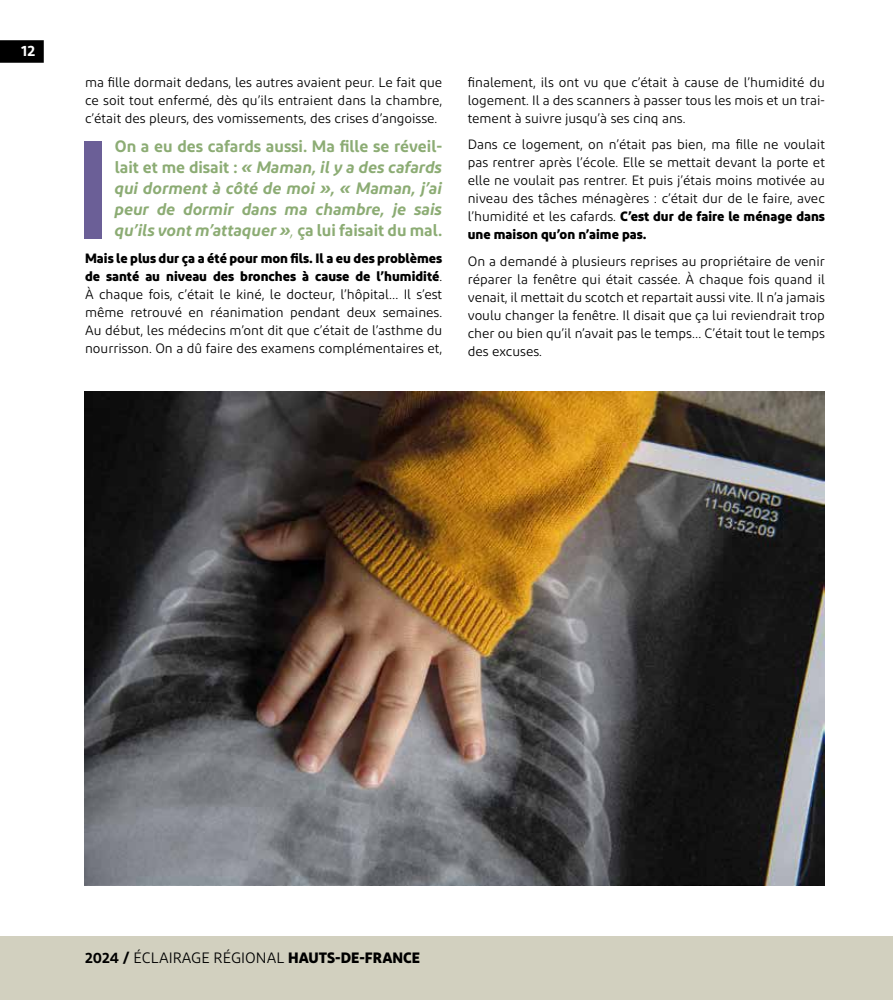
<style>
.page{position:relative;width:893px;height:1000px;background:#fff}
.page>*{position:absolute;margin:0;border:0;box-sizing:border-box;transform-origin:0 0}
.t1{font:italic 600 16.5px/21px "Diodrum";color:#8cac74;text-align:justify}
.t2{font:15px "Diodrum";color:#000}
.t3{font:600 15px "Diodrum";color:#fff}
.t4{font:13.5px/18px "Diodrum";color:#000;text-align:justify}
.s1{font-style:normal}
.s2{font-weight:400}
.s3{font-weight:700}
.s4{font-weight:600}
</style>
<div class="page">
<div style="left:0;top:936px;width:893px;height:63px;background:#d2d0bf"></div>
<div style="left:0;top:40px;width:44px;height:23px;background:#000"></div>
<img style="left:85px;top:391px;width:740px;height:493px">
<div style="left:85px;top:141px;width:17px;height:98px;background:#6b5f97"></div>
<p class="t3" style="left:21px;top:41px;width:16px">12</p>
<p class="t4" style="left:85px;top:73px;width:359px">ma fille dormait dedans, les autres avaient peur. Le fait que ce soit tout enfermé, dès qu’ils entraient dans la chambre, c’était des pleurs, des vomissements, des crises d’angoisse.</p>
<p class="t1" style="left:115px;top:135px;width:329px"><span class="s1">On a eu des cafards aussi. Ma fille se réveil&shy;lait et me disait :</span> « Maman, il y a des cafards qui dorment à côté de moi », « Maman, j’ai peur de dormir dans ma chambre, je sais qu’ils vont m’attaquer »<span class="s2">,</span> <span class="s1">ça lui faisait du mal.</span></p>
<p class="t4" style="left:85px;top:249px;width:359px"><span class="s3">Mais le plus dur ça a été pour mon fils. Il a eu des problèmes de santé au niveau des bronches à cause de l’humidité</span>.<br>À chaque fois, c’était le kiné, le docteur, l’hôpital… Il s’est même retrouvé en réanimation pendant deux semaines.<br>Au début, les médecins m’ont dit que c’était de l’asthme du nourrisson. On a dû faire des examens complémentaires et,</p>
<p class="t4" style="left:468px;top:73px;width:359px">finalement, ils ont vu que c’était à cause de l’humidité du logement. Il a des scanners à passer tous les mois et un trai&shy;tement à suivre jusqu’à ses cinq ans.</p>
<p class="t4" style="left:468px;top:135px;width:359px">Dans ce logement, on n’était pas bien, ma fille ne voulait pas rentrer après l’école. Elle se mettait devant la porte et elle ne voulait pas rentrer. Et puis j’étais moins motivée au niveau des tâches ménagères : c’était dur de le faire, avec l’humidité et les cafards. <span class="s3">C’est dur de faire le ménage dans une maison qu’on n’aime pas.</span></p>
<p class="t4" style="left:468px;top:252px;width:359px">On a demandé à plusieurs reprises au propriétaire de venir réparer la fenêtre qui était cassée. À chaque fois quand il venait, il mettait du scotch et repartait aussi vite. Il n’a jamais voulu changer la fenêtre. Il disait que ça lui reviendrait trop cher ou bien qu’il n’avait pas le temps… C’était tout le temps des excuses.</p>
<p class="t2" style="left:85px;top:948px;width:337px"><span class="s4">2024 /</span> ÉCLAIRAGE RÉGIONAL <span class="s3">HAUTS-DE-FRANCE</span></p>
</div>
